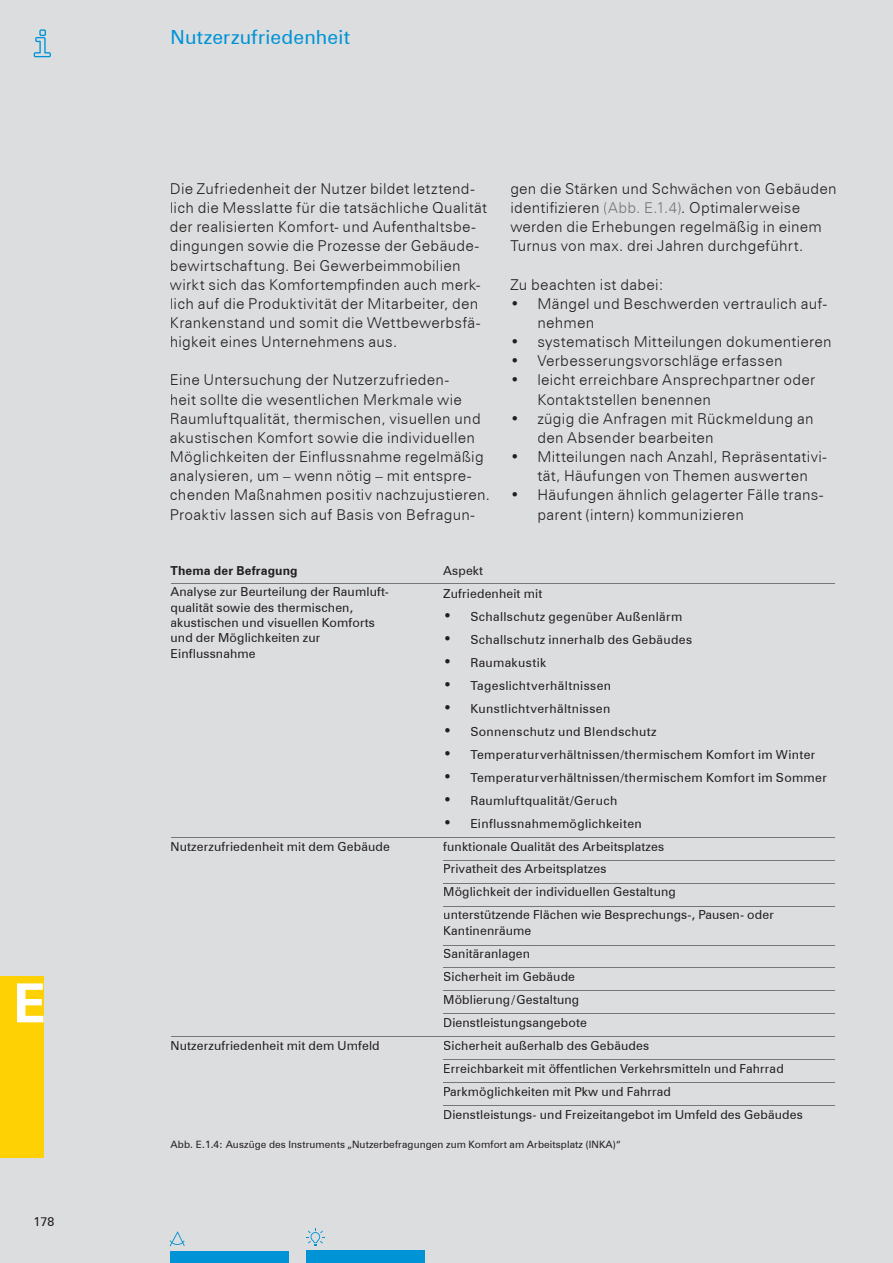
<style>
.page{position:relative;width:893px;height:1263px;background:#fff}
.page>*{position:absolute;margin:0;border:0;box-sizing:border-box;transform-origin:0 0}
.t1{font:700 54px "Zurich BT";color:#fff}
.t2{font:19.5px "Zurich BT";letter-spacing:.01em;color:#0093d5}
.t3{font:300 15px/19.2px "Zurich BT";letter-spacing:.02em;color:#231f20}
.t4{font:12.3px/23px "Zurich BT";letter-spacing:.01em;color:#231f20}
.t5{font:12.3px "Zurich BT";letter-spacing:.03em;color:#231f20}
.t6{font:700 12.3px "Zurich BT";letter-spacing:.01em;color:#231f20}
.t7{font:10.2px "Zurich BT";letter-spacing:.01em;color:#231f20}
.s1{color:#757679}
.s2{font-weight:300;font-size:15px}
</style>
<div class="page">
<div style="left:0;top:0;width:892px;height:1262px;background:#dcdddf"></div>
<svg style="left:34px;top:29px;width:17px;height:28px"></svg>
<div style="left:0;top:976px;width:44px;height:181px;background:#fed105"></div>
<hr style="left:170px;top:583px;width:664px;height:1px;background:#757679">
<hr style="left:170px;top:836px;width:664px;height:1px;background:#757679">
<hr style="left:443px;top:859px;width:391px;height:1px;background:#757679">
<hr style="left:443px;top:882px;width:391px;height:1px;background:#757679">
<hr style="left:443px;top:905px;width:391px;height:1px;background:#757679">
<hr style="left:443px;top:944px;width:391px;height:1px;background:#757679">
<hr style="left:443px;top:967px;width:391px;height:1px;background:#757679">
<hr style="left:443px;top:990px;width:391px;height:1px;background:#757679">
<hr style="left:443px;top:1012px;width:391px;height:1px;background:#757679">
<hr style="left:170px;top:1035px;width:664px;height:1px;background:#757679">
<hr style="left:443px;top:1058px;width:391px;height:1px;background:#757679">
<hr style="left:443px;top:1081px;width:391px;height:1px;background:#757679">
<hr style="left:443px;top:1104px;width:391px;height:1px;background:#757679">
<div style="left:169px;top:1250px;width:119px;height:12px;background:#0093d5"></div>
<svg style="left:169px;top:1231px;width:16px;height:14px"></svg>
<div style="left:306px;top:1250px;width:119px;height:12px;background:#0093d5"></div>
<svg style="left:306px;top:1228px;width:18px;height:18px"></svg>
<h1 class="t1" style="left:13px;top:970px;width:34px">E</h1>
<p class="t4" style="left:34px;top:1209px;width:22px">178</p>
<h2 class="t2" style="left:170px;top:25px;width:181px">Nutzerzufriedenheit</h2>
<p class="t3" style="left:170px;top:179px;width:318px">Die Zufriedenheit der Nutzer bildet letztend&shy;lich die Messlatte für die tatsächliche Qualität der realisierten Komfort- und Aufenthaltsbe&shy;dingungen sowie die Prozesse der Gebäude&shy;bewirtschaftung. Bei Gewerbeimmobilien wirkt sich das Komfortempfinden auch merk&shy;lich auf die Produktivität der Mitarbeiter, den Krankenstand und somit die Wettbewerbsfä&shy;higkeit eines Unternehmens aus.</p>
<p class="t3" style="left:170px;top:370px;width:321px">Eine Untersuchung der Nutzerzufrieden-<br>heit sollte die wesentlichen Merkmale wie Raumluftqualität, thermischen, visuellen und akustischen Komfort sowie die individuellen Möglichkeiten der Einflussnahme regelmäßig analysieren, um – wenn nötig – mit entspre&shy;chenden Maßnahmen positiv nachzujustieren.<br>Proaktiv lassen sich auf Basis von Befragun-</p>
<p class="t3" style="left:510px;top:179px;width:327px">gen die Stärken und Schwächen von Gebäuden identifizieren <span class="s1">(Abb. E.1.4)</span>. Optimalerweise werden die Erhebungen regelmäßig in einem Turnus von max. drei Jahren durchgeführt.</p>
<p class="t3" style="left:510px;top:274px;width:155px">Zu beachten ist dabei:</p>
<p class="t3" style="left:537px;top:294px;width:291px;text-indent:-27px">• Mängel und Beschwerden vertraulich auf&shy;nehmen</p>
<p class="t3" style="left:510px;top:332px;width:322px">• systematisch Mitteilungen dokumentieren</p>
<p class="t3" style="left:510px;top:351px;width:273px">• Verbesserungsvorschläge erfassen</p>
<p class="t3" style="left:537px;top:370px;width:279px;text-indent:-27px">• leicht erreichbare Ansprechpartner oder<br>Kontaktstellen benennen</p>
<p class="t3" style="left:537px;top:408px;width:277px;text-indent:-27px">• zügig die Anfragen mit Rückmeldung an den Absender bearbeiten</p>
<p class="t3" style="left:510px;top:447px;width:318px;text-align:center">• Mitteilungen nach Anzahl, Repräsentativi&shy;tät, Häufungen von Themen auswerten</p>
<p class="t3" style="left:537px;top:485px;width:287px;text-indent:-27px">• Häufungen ähnlich gelagerter Fälle trans&shy;parent (intern) kommunizieren</p>
<p class="t6" style="left:170px;top:563px;width:128px">Thema der Befragung</p>
<p class="t4" style="left:170px;top:584px;width:220px;line-height:15.3px">Analyse zur Beurteilung der Raumluft&shy;qualität sowie des thermischen, akustischen und visuellen Komforts und der Möglichkeiten zur<br>Einflussnahme</p>
<p class="t4" style="left:170px;top:834px;width:221px">Nutzerzufriedenheit mit dem Gebäude</p>
<p class="t4" style="left:170px;top:1033px;width:210px">Nutzerzufriedenheit mit dem Umfeld</p>
<p class="t4" style="left:443px;top:558px;width:100px">Aspekt<br>Zufriedenheit mit</p>
<p class="t4" style="left:443px;top:604px;width:240px"><span class="s2">•</span> Schallschutz gegenü ber Außenlärm</p>
<p class="t4" style="left:443px;top:627px;width:250px"><span class="s2">•</span> Schallschutz innerhalb des Gebäudes</p>
<p class="t4" style="left:443px;top:650px;width:104px"><span class="s2">•</span> Raumakustik</p>
<p class="t5" style="left:443px;top:677px;width:169px"><span class="s2">•</span> Tageslichtverhältnissen</p>
<p class="t5" style="left:443px;top:700px;width:168px"><span class="s2">•</span> Kunstlichtverhältnissen</p>
<p class="t5" style="left:443px;top:723px;width:215px"><span class="s2">•</span> Sonnenschutz und Blendschutz</p>
<p class="t5" style="left:443px;top:746px;width:373px"><span class="s2">•</span> Temperaturverhältnissen/thermischem Komfort im Winter</p>
<p class="t4" style="left:443px;top:765px;width:385px"><span class="s2">•</span> Temperaturverhältnissen/thermischem Komfort im Sommer</p>
<p class="t4" style="left:443px;top:788px;width:175px"><span class="s2">•</span> Raumluftqualität/Geruch</p>
<p class="t4" style="left:443px;top:811px;width:332px"><span class="s2">•</span> Einflussnahmemöglichkeiten<br>funktionale Qualität des Arbeitsplatzes<br>Privatheit des Arbeitsplatzes<br>Möglichkeit der individuellen Gestaltung<br>unterstü tzende Flächen wie Besprechungs-, Pausen- oder</p>
<p class="t4" style="left:443px;top:918px;width:361px">Kantinenräume<br>Sanitäranlagen<br>Sicherheit im Gebäude<br>Möblierung/Gestaltung<br>Dienstleistungsangebote<br>Sicherheit außerhalb des Gebäudes<br>Erreichbarkeit mit öffentlichen Verkehrsmitteln und Fahrrad Parkmöglichkeiten mit Pkw und Fahrrad<br>Dienstleistungs- und Freizeitangebot im Umfeld des Gebäudes</p>
<p class="t7" style="left:170px;top:1137px;width:451px">Abb. E.1.4: Auszüge des Instruments „Nutzerbefragungen zum Komfort am Arbeitsplatz (INKA)“</p>
</div>
